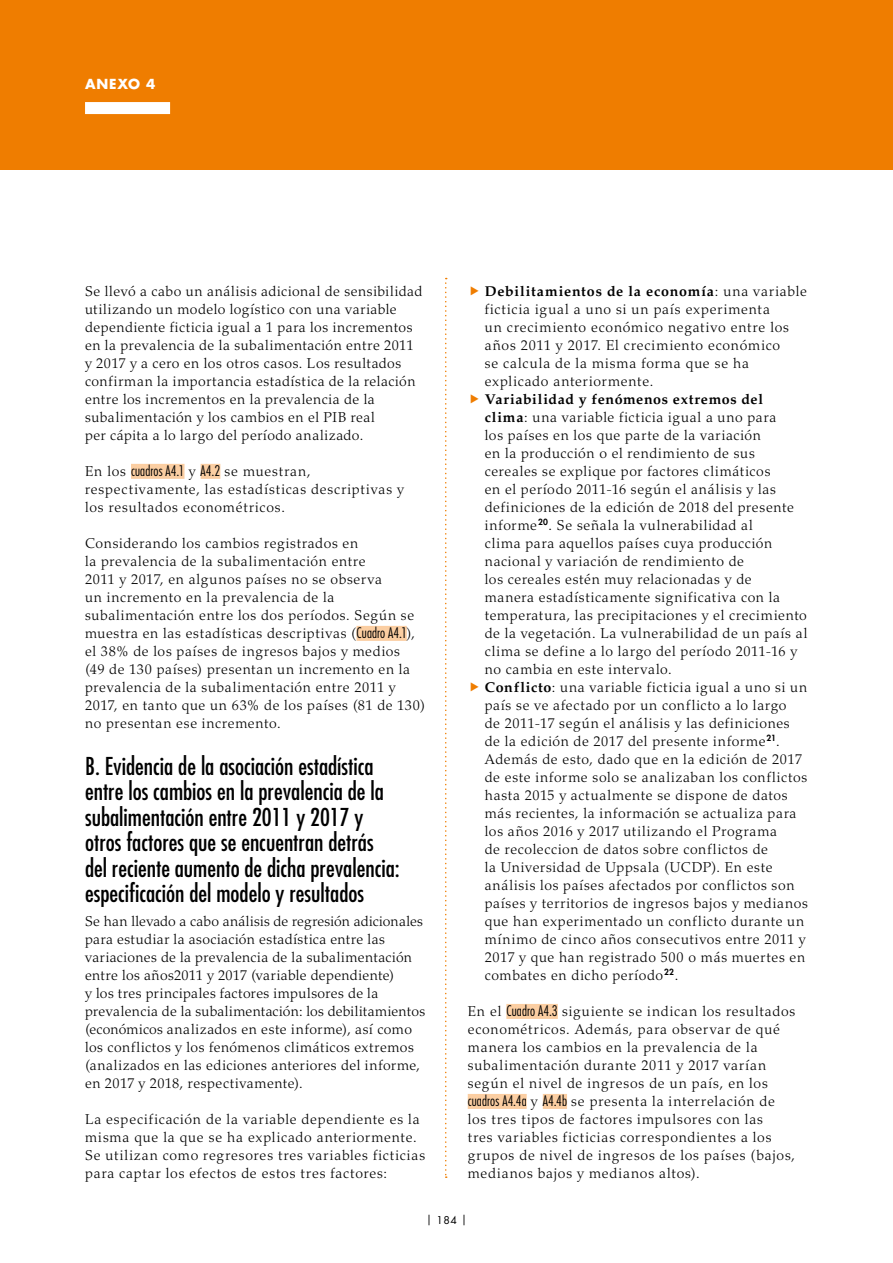
<style>
.page{position:relative;width:893px;height:1263px;background:#fff}
.page>*{position:absolute;margin:0;border:0;box-sizing:border-box;transform-origin:0 0}
.Heading3_OK{font:condensed 24px/25.5px "Futura Std";color:#000}
.NewPara1_OK{font:300 14.25px/18px "Palatino LT Std";letter-spacing:.045em;color:#000}
.EndNote{font:700 13.5px "Futura Std";letter-spacing:.06em;color:#fff}
.t1{font:10.5px "Futura Std";color:#000}
.s1{font-family:"Futura Std";font-stretch:condensed}
.s2{font-weight:700}
</style>
<div class="page">
<svg style="left:445px;top:278px;width:2px;height:900px"></svg>
<div style="left:0;top:0;width:893px;height:170px;background:#ef7d00"></div>
<div style="left:85px;top:102px;width:85px;height:12px;background:#fff"></div>
<div style="left:131px;top:464px;width:53px;height:15px;background:#fbcea2"></div>
<div style="left:201px;top:464px;width:19px;height:15px;background:#fbcea2"></div>
<div style="left:356px;top:626px;width:51px;height:15px;background:#fbcea2"></div>
<div style="left:506px;top:1004px;width:52px;height:15px;background:#fbcea2"></div>
<div style="left:468px;top:1094px;width:59px;height:15px;background:#fbcea2"></div>
<div style="left:543px;top:1094px;width:24px;height:15px;background:#fbcea2"></div>
<p class="EndNote" style="left:85px;top:75px;width:72px">ANEXO 4</p>
<p class="NewPara1_OK" style="left:85px;top:282px;width:339px">Se llevó a cabo un análisis adicional de sensibilidad utilizando un modelo logístico con una variable dependiente ficticia igual a 1 para los incrementos en la prevalencia de la subalimentación entre 2011 y 2017 y a cero en los otros casos. Los resultados confirman la importancia estadística de la relación entre los incrementos en la prevalencia de la subalimentación y los cambios en el PIB real<br>per cápita a lo largo del período analizado.</p>
<p class="NewPara1_OK" style="left:85px;top:462px;width:321px">En los <span class="s1">cuadros A4.1</span> y <span class="s1">A4.2</span> se muestran, respectivamente, las estadísticas descriptivas y los resultados econométricos.</p>
<p class="NewPara1_OK" style="left:85px;top:534px;width:342px">Considerando los cambios registrados en<br>la prevalencia de la subalimentación entre<br>2011 y 2017, en algunos países no se observa<br>un incremento en la prevalencia de la subalimentación entre los dos períodos. Según se muestra en las estadísticas descriptivas (<span class="s1">Cuadro A4.1</span>), el 38% de los países de ingresos bajos y medios<br>(49 de 130 países) presentan un incremento en la prevalencia de la subalimentación entre 2011 y 2017, en tanto que un 63% de los países (81 de 130) no presentan ese incremento.</p>
<p class="Heading3_OK" style="left:85px;top:753px;width:316px">B. Evidencia de la asociación estadística entre los cambios en la prevalencia de la subalimentación entre 2011 y 2017 y otros factores que se encuentran detrás del reciente aumento de dicha prevalencia: especificación del modelo y resultados</p>
<p class="NewPara1_OK" style="left:85px;top:912px;width:342px">Se han llevado a cabo análisis de regresión adicionales para estudiar la asociación estadística entre las variaciones de la prevalencia de la subalimentación entre los años2011 y 2017 (variable dependiente)<br>y los tres principales factores impulsores de la prevalencia de la subalimentación: los debilitamientos (económicos analizados en este informe), así como los conflictos y los fenómenos climáticos extremos (analizados en las ediciones anteriores del informe, en 2017 y 2018, respectivamente).</p>
<p class="NewPara1_OK" style="left:85px;top:1110px;width:342px">La especificación de la variable dependiente es la misma que la que se ha explicado anteriormente.<br>Se utilizan como regresores tres variables ficticias para captar los efectos de estos tres factores:</p>
<p class="NewPara1_OK" style="left:485px;top:282px;width:324px"><span class="s2">Debilitamientos de la economía</span>: una variable ficticia igual a uno si un país experimenta<br>un crecimiento económico negativo entre los años 2011 y 2017. El crecimiento económico<br>se calcula de la misma forma que se ha explicado anteriormente.</p>
<p class="NewPara1_OK" style="left:485px;top:390px;width:324px"><span class="s2">Variabilidad y fenómenos extremos del clima</span>: una variable ficticia igual a uno para<br>los países en los que parte de la variación<br>en la producción o el rendimiento de sus cereales se explique por factores climáticos<br>en el período 2011-16 según el análisis y las definiciones de la edición de 2018 del presente informe<sup>20</sup>. Se señala la vulnerabilidad al<br>clima para aquellos países cuya producción nacional y variación de rendimiento de<br>los cereales estén muy relacionadas y de<br>manera estadísticamente significativa con la temperatura, las precipitaciones y el crecimiento de la vegetación. La vulnerabilidad de un país al clima se define a lo largo del período 2011-16 y no cambia en este intervalo.</p>
<p class="NewPara1_OK" style="left:485px;top:678px;width:325px"><span class="s2">Conflicto</span>: una variable ficticia igual a uno si un país se ve afectado por un conflicto a lo largo<br>de 2011-17 según el análisis y las definiciones de la edición de 2017 del presente informe<sup>21</sup>.<br>Además de esto, dado que en la edición de 2017 de este informe solo se analizaban los conflictos hasta 2015 y actualmente se dispone de datos más recientes, la información se actualiza para los años 2016 y 2017 utilizando el Programa<br>de recoleccion de datos sobre conflictos de<br>la Universidad de Uppsala (UCDP). En este análisis los países afectados por conflictos son países y territorios de ingresos bajos y medianos que han experimentado un conflicto durante un mínimo de cinco años consecutivos entre 2011 y 2017 y que han registrado 500 o más muertes en combates en dicho período<sup>22</sup>.</p>
<p class="NewPara1_OK" style="left:468px;top:1002px;width:329px">En el <span class="s1">Cuadro A4.3</span> siguiente se indican los resultados econométricos. Además, para observar de qué manera los cambios en la prevalencia de la subalimentación durante 2011 y 2017 varían según el nivel de ingresos de un país, en los <span class="s1">cuadros A4.4a</span> y <span class="s1">A4.4b</span> se presenta la interrelación de los tres tipos de factores impulsores con las<br>tres variables ficticias correspondientes a los grupos de nivel de ingresos de los países (bajos, medianos bajos y medianos altos).</p>
<p class="t1" style="left:426px;top:1214px;width:42px">| 184 |</p>
</div>
